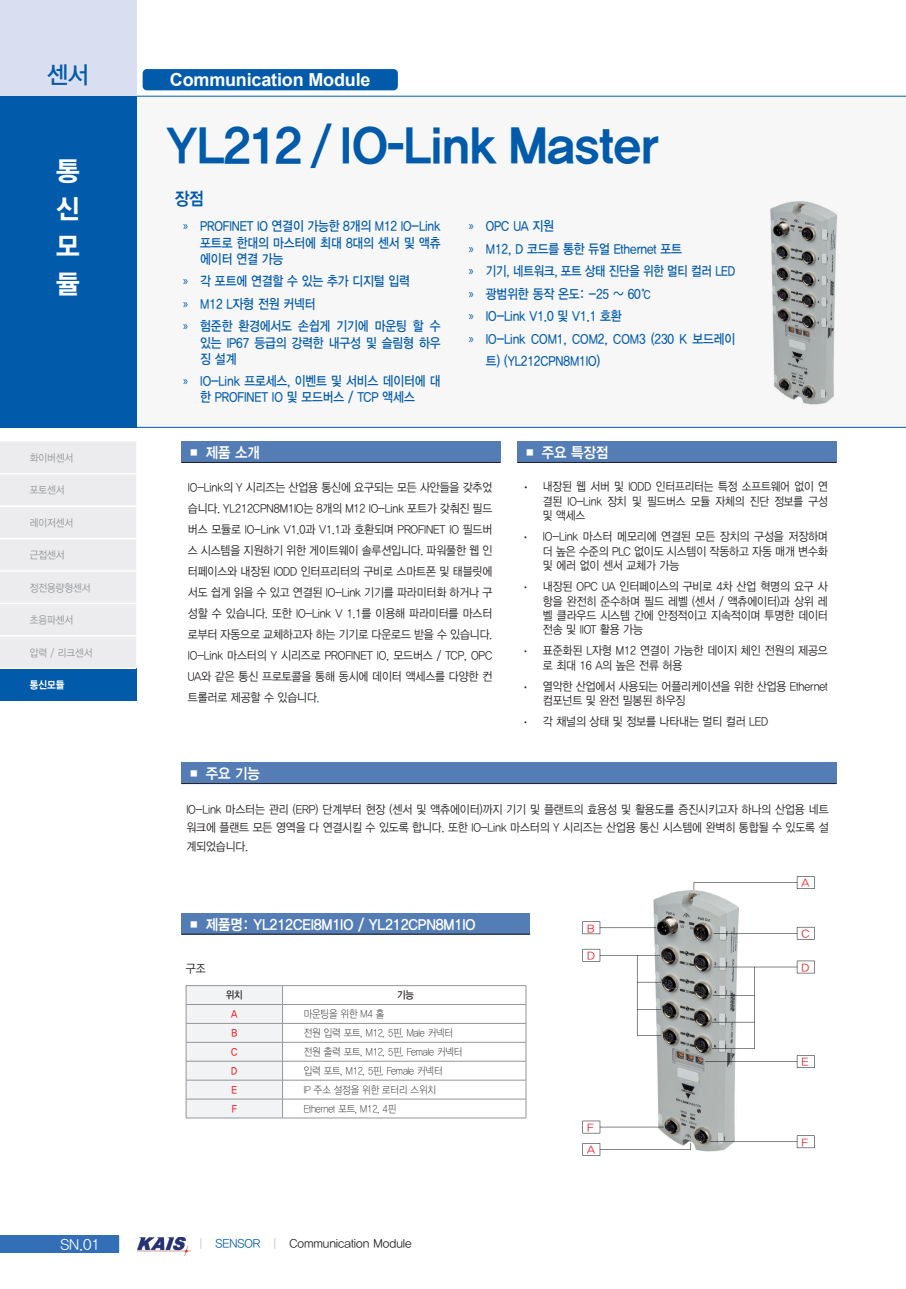
<style>
.page{position:relative;width:906px;height:1289px;background:#fff}
.page>*{position:absolute;margin:0;border:0;box-sizing:border-box;transform-origin:0 0}
.t1{font:48px "YDVYGO35";letter-spacing:-.025em;color:#015aaa}
.t2{font:27px/37.5px "YDVYGO35";color:#fff;text-align:justify;scale:.95 1}
.t3{font:24px "YDVYGO33";color:#015aaa;scale:.95 1}
.t4{font:700 18px "Arial";letter-spacing:-.01em;color:#fff}
.t5{font:18px "YDVYGO34";color:#015aaa;scale:.87 1}
.t6{font:15px "YDVYGO34";letter-spacing:-.01em;color:#fff}
.t7{font:15px "YDVYGO32";color:#fff}
.t8{font:13.5px/16.2px "YDVYGO33";letter-spacing:-.01em;color:#015aaa;text-align:justify;scale:.87 1}
.t9{font:13.5px "YDVYGO33";letter-spacing:-.01em;color:#015aaa;scale:.84 1}
.inno_style{font:12px/21px "YDVYGO32";letter-spacing:-.01em;color:#231f20;text-align:justify;scale:.9 1}
.inno_style-2{font:12px/14.4px "YDVYGO32";letter-spacing:-.01em;color:#231f20;text-align:justify;scale:.88 1}
.inno_style-3{font:12px "YDVYGO32";letter-spacing:-.01em;color:#231f20}
.t10{font:11.1px "YDVYGO12";color:#ea1c28;scale:1.08 1}
.t11{font:10.5px "YDVYGO31";letter-spacing:-.01em;color:#231f20;scale:.88 1}
.t12{font:10.5px "YDVYGO32";color:#939598;scale:.9 1}
.t13{font:10.5px "YDVYGO33";color:#ee1d23;scale:.88 1}
.t14{font:10.5px "YDVYGO35";color:#fff;scale:.9 1}
.t15{font:10.5px "YDVYGO33";color:#231f20;scale:.88 1}
.s1{font-family:"YDVYGO33"}
.s2{font-family:"Myriad Pro"}
.s3{color:#015aaa}
.s4{font-family:"YDVYGO31";font-size:9px}
.s5{font-family:"YDVYGO31";color:#939598}
</style>
<div class="page">
<div style="left:0;top:97px;width:906px;height:330px;background:#f7f7f8"></div>
<hr style="left:0;top:427px;width:906px;height:1px;background:#015aaa">
<hr style="left:0;top:96px;width:906px;height:1px;background:#015aaa">
<div style="left:0;top:96px;width:136px;height:331px;background:#015aaa"></div>
<div style="left:143px;top:69px;width:255px;height:21px;background:#015aaa;border-radius:4px"></div>
<div style="left:0;top:0;width:136px;height:96px;background:#d9def0"></div>
<div style="left:0;top:441px;width:136px;height:226px;background:#ececee"></div>
<div style="left:0;top:668px;width:136px;height:33px;background:#015aaa"></div>
<hr style="left:0;top:473px;width:136px;height:1px;background:#fff">
<hr style="left:0;top:505px;width:136px;height:2px;background:#fff">
<hr style="left:0;top:538px;width:136px;height:1px;background:#fff">
<hr style="left:0;top:570px;width:136px;height:1px;background:#fff">
<hr style="left:0;top:602px;width:136px;height:2px;background:#fff">
<hr style="left:0;top:635px;width:136px;height:1px;background:#fff">
<hr style="left:0;top:667px;width:136px;height:2px;background:#fff">
<img style="left:138px;top:1237px;width:52px;height:18px">
<svg style="left:118px;top:1236px;width:1px;height:14px"></svg>
<div style="left:0;top:1235px;width:118px;height:17px;background:#326fb7"></div>
<img style="left:653px;top:889px;width:86px;height:263px">
<svg style="left:582px;top:921px;width:74px;height:13px"></svg>
<svg style="left:713px;top:926px;width:101px;height:13px"></svg>
<svg style="left:582px;top:948px;width:79px;height:88px"></svg>
<svg style="left:712px;top:960px;width:102px;height:89px"></svg>
<svg style="left:582px;top:1120px;width:82px;height:13px"></svg>
<svg style="left:705px;top:1055px;width:109px;height:12px"></svg>
<svg style="left:710px;top:1135px;width:104px;height:13px"></svg>
<svg style="left:693px;top:876px;width:121px;height:13px"></svg>
<svg style="left:582px;top:1143px;width:109px;height:12px"></svg>
<img style="left:770px;top:201px;width:68px;height:204px">
<div style="left:181px;top:441px;width:319px;height:21px;background:#547db6"></div>
<hr style="left:181px;top:462px;width:319px;height:1px;background:#231f20">
<div style="left:181px;top:762px;width:655px;height:21px;background:#547db6"></div>
<hr style="left:181px;top:783px;width:655px;height:1px;background:#231f20">
<div style="left:181px;top:913px;width:349px;height:21px;background:#547db6"></div>
<hr style="left:181px;top:933px;width:349px;height:1px;background:#231f20">
<div style="left:517px;top:441px;width:319px;height:21px;background:#547db6"></div>
<hr style="left:517px;top:462px;width:319px;height:1px;background:#231f20">
<hr style="left:282px;top:985px;width:244px;height:1px;background:#939598">
<hr style="left:282px;top:1004px;width:244px;height:1px;background:#939598">
<hr style="left:282px;top:1023px;width:244px;height:1px;background:#939598">
<hr style="left:282px;top:1042px;width:244px;height:1px;background:#939598">
<hr style="left:282px;top:1060px;width:244px;height:1px;background:#939598">
<hr style="left:282px;top:1079px;width:244px;height:1px;background:#939598">
<hr style="left:282px;top:1098px;width:244px;height:1px;background:#939598">
<svg style="left:186px;top:985px;width:97px;height:132px"></svg>
<svg style="left:526px;top:985px;width:1px;height:132px"></svg>
<hr style="left:186px;top:1117px;width:96px;height:1px;background:#939598">
<hr style="left:282px;top:1117px;width:244px;height:1px;background:#939598">
<h3 class="t3" style="left:47px;top:59px;width:45px">센서</h3>
<h3 class="t4" style="left:170px;top:67px;width:202px">Communication Module</h3>
<h2 class="t2" style="left:56px;top:151px;width:26px">통 신 모 듈</h2>
<p class="t12" style="left:30px;top:451px;width:50px">화이버센서</p>
<p class="t12" style="left:30px;top:483px;width:40px">포토센서</p>
<p class="t12" style="left:30px;top:515px;width:50px">레이저센서</p>
<p class="t12" style="left:30px;top:548px;width:40px">근접센서</p>
<p class="t12" style="left:30px;top:580px;width:69px">정전용량형센서</p>
<p class="t12" style="left:30px;top:613px;width:50px">초음파센서</p>
<p class="t12" style="left:30px;top:645px;width:71px">압력 / 리크센서</p>
<p class="t14" style="left:30px;top:678px;width:40px">통신모듈</p>
<p class="t1" style="left:166px;top:113px;width:495px">YL212 <span class="s1">/</span> IO-Link Master</p>
<p class="t5" style="left:175px;top:186px;width:34px">장점</p>
<p class="t8" style="left:200px;top:217px;width:278px;text-indent:-17px"><span class="s2">»</span> PROFINET IO 연결이 가능한 8개의 M12 IO-Link 포트로 한대의 마스터에 최대 8대의 센서 및 액츄 에이터 연결 가능</p>
<p class="t8" style="left:183px;top:272px;width:262px"><span class="s2">»</span> 각 포트에 연결할 수 있는 추가 디지털 입력</p>
<p class="t8" style="left:183px;top:295px;width:154px"><span class="s2">»</span> M12 L자형 전원 커넥터</p>
<p class="t8" style="left:200px;top:317px;width:278px;text-indent:-17px"><span class="s2">»</span> 험준한 환경에서도 손쉽게 기기에 마운팅 할 수 있는 IP67 등급의 강력한 내구성 및 슬림형 하우 징 설계</p>
<p class="t8" style="left:200px;top:372px;width:278px;text-indent:-17px"><span class="s2">»</span> IO-Link 프로세스, 이벤트 및 서비스 데이터에 대 한 PROFINET IO 및 모드버스 / TCP 액세스</p>
<p class="t8" style="left:469px;top:217px;width:99px"><span class="s2">»</span> OPC UA 지원</p>
<p class="t8" style="left:469px;top:240px;width:247px"><span class="s2">»</span> M12, D 코드를 통한 듀얼 Ethernet 포트</p>
<p class="t9" style="left:469px;top:262px;width:319px"><span class="s2">»</span> 기기, 네트워크, 포트 상태 진단을 위한 멀티 컬러 LED</p>
<p class="t8" style="left:469px;top:285px;width:211px"><span class="s2">»</span> 광범위한 동작 온도: -25 ~ 60℃</p>
<p class="t8" style="left:469px;top:307px;width:177px"><span class="s2">»</span> IO-Link V1.0 및 V1.1 호환</p>
<p class="t8" style="left:486px;top:326px;width:288px;line-height:22.5px;text-indent:-17px"><span class="s2">»</span> IO-Link COM1, COM2, COM3 (230 K 보드레이 트) (YL212CPN8M1IO)</p>
<p class="t6" style="left:187px;top:442px;width:74px">■ 제품 소개</p>
<p class="inno_style" style="left:188px;top:476px;width:340px">IO-Link의 Y 시리즈는 산업용 통신에 요구되는 모든 사안들을 갖추었 습니다. YL212CPN8M1IO는 8개의 M12 IO-Link 포트가 갖춰진 필드 버스 모듈로 IO-Link V1.0과 V1.1과 호환되며 PROFINET IO 필드버 스 시스템을 지원하기 위한 게이트웨이 솔루션입니다. 파워풀한 웹 인 터페이스와 내장된 IODD 인터프리터의 구비로 스마트폰 및 태블릿에 서도 쉽게 읽을 수 있고 연결된 IO-Link 기기를 파라미터화 하거나 구 성할 수 있습니다. 또한 IO-Link V 1.1를 이용해 파라미터를 마스터 로부터 자동으로 교체하고자 하는 기기로 다운로드 받을 수 있습니다.<br>IO-Link 마스터의 Y 시리즈로 PROFINET IO, 모드버스 / TCP, OPC UA와 같은 통신 프로토콜을 통해 동시에 데이터 액세스를 다양한 컨 트롤러로 제공할 수 있습니다<span class="s3">.</span></p>
<p class="t6" style="left:187px;top:763px;width:74px">■ 주요 기능</p>
<p class="t6" style="left:523px;top:442px;width:86px">■ 주요 특장점</p>
<p class="inno_style-2" style="left:543px;top:479px;width:325px;text-indent:-21px"><span class="s4">•</span> 내장된 웹 서버 및 IODD 인터프리터는 특정 소프트웨어 없이 연 결된 IO-Link 장치 및 필드버스 모듈 자체의 진단 정보를 구성 및 액세스</p>
<p class="inno_style" style="left:543px;top:528px;width:318px;line-height:14.4px;text-indent:-21px"><span class="s4">•</span> IO-Link 마스터 메모리에 연결된 모든 장치의 구성을 저장하며 더 높은 수준의 PLC 없이도 시스템이 작동하고 자동 매개 변수화 및 에러 없이 센서 교체가 가능</p>
<p class="inno_style" style="left:543px;top:578px;width:318px;line-height:14.4px;text-indent:-21px"><span class="s4">•</span> 내장된 OPC UA 인터페이스의 구비로 4차 산업 혁명의 요구 사 항을 완전히 준수하며 필드 레벨 (센서 / 액츄에이터)과 상위 레 벨 클라우드 시스템 간에 안정적이고 지속적이며 투명한 데이터 전송 및 IIOT 활용 가능</p>
<p class="inno_style" style="left:543px;top:642px;width:318px;line-height:14.4px;text-indent:-21px"><span class="s4">•</span> 표준화된 L자형 M12 연결이 가능한 데이지 체인 전원의 제공으 로 최대 16 A의 높은 전류 허용</p>
<p class="inno_style" style="left:543px;top:678px;width:318px;line-height:14.4px;text-indent:-21px"><span class="s4">•</span> 열악한 산업에서 사용되는 어플리케이션을 위한 산업용 Ethernet 컴포넌트 및 완전 밀봉된 하우징</p>
<p class="inno_style" style="left:521px;top:710px;width:275px"><span class="s4">•</span> 각 채널의 상태 및 정보를 나타내는 멀티 컬러 LED</p>
<p class="inno_style" style="left:186px;top:800px;width:715px;line-height:18px">IO-Link 마스터는 관리 (ERP) 단계부터 현장 (센서 및 액츄에이터)까지 기기 및 플랜트의 효용성 및 활용도를 증진시키고자 하나의 산업용 네트 워크에 플랜트 모든 영역을 다 연결시킬 수 있도록 합니다. 또한 IO-Link 마스터의 Y 시리즈는 산업용 통신 시스템에 완벽히 통합될 수 있도록 설 계되었습니다.</p>
<p class="t6" style="left:187px;top:914px;width:290px">■ 제품명: YL212CEI8M1IO / YL212CPN8M1IO</p>
<p class="inno_style" style="left:186px;top:957px;width:23px">구조</p>
<p class="t15" style="left:226px;top:988px;width:21px">위치</p>
<p class="t15" style="left:397px;top:988px;width:21px">기능</p>
<p class="t13" style="left:231px;top:1007px;width:8px">A</p>
<p class="t11" style="left:304px;top:1007px;width:93px">마운팅을 위한 M4 홀</p>
<p class="t13" style="left:231px;top:1026px;width:8px">B</p>
<p class="t11" style="left:304px;top:1026px;width:171px">전원 입력 포트, M12, 5핀, Male 커넥터</p>
<p class="t13" style="left:231px;top:1044px;width:9px">C</p>
<p class="t11" style="left:304px;top:1045px;width:182px">전원 출력 포트, M12, 5핀, Female 커넥터</p>
<p class="t13" style="left:231px;top:1063px;width:8px">D</p>
<p class="t11" style="left:304px;top:1064px;width:159px">입력 포트, M12, 5핀, Female 커넥터</p>
<p class="t13" style="left:232px;top:1082px;width:8px">E</p>
<p class="t11" style="left:304px;top:1083px;width:152px">IP 주소 설정을 위한 로터리 스위치</p>
<p class="t13" style="left:232px;top:1101px;width:7px">F</p>
<p class="t11" style="left:304px;top:1101px;width:106px">Ethernet 포트, M12, 4핀</p>
<p class="t10" style="left:587px;top:920px;width:8px">B</p>
<p class="t10" style="left:587px;top:948px;width:9px">D</p>
<p class="t10" style="left:587px;top:1120px;width:8px">F</p>
<p class="t10" style="left:587px;top:1142px;width:9px">A</p>
<p class="t10" style="left:801px;top:875px;width:9px">A</p>
<p class="t10" style="left:801px;top:926px;width:9px">C</p>
<p class="t10" style="left:801px;top:960px;width:9px">D</p>
<p class="t10" style="left:801px;top:1054px;width:8px">E</p>
<p class="t10" style="left:801px;top:1134px;width:8px">F</p>
<p class="t7" style="left:61px;top:1234px;width:41px">SN.01</p>
<p class="inno_style-3" style="left:199px;top:1235px;width:214px"><span class="s5">|</span> <span class="s3">SENSOR</span> <span class="s5">|</span> Communication Module</p>
</div>
